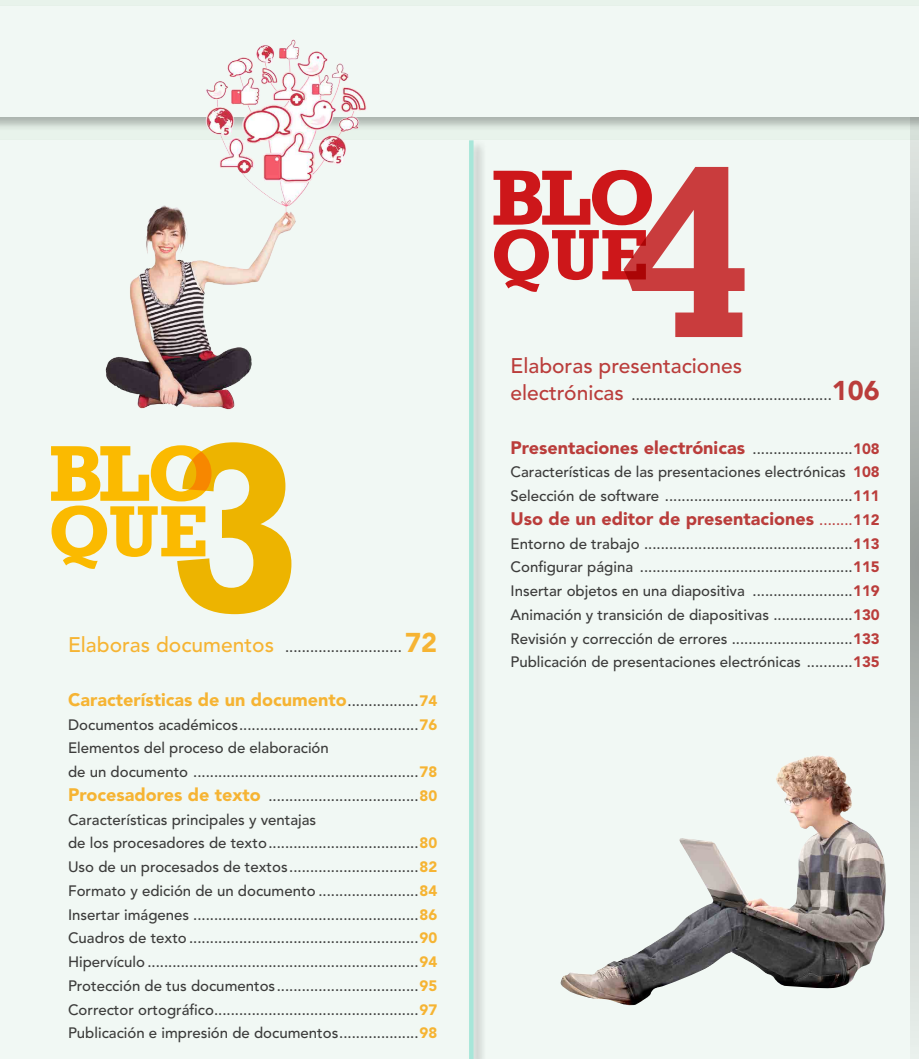
<style>
.page{position:relative;width:919px;height:1059px;background:#fff}
.page>*{position:absolute;margin:0;border:0;box-sizing:border-box;transform-origin:0 0}
.t1{font:500 21px "Avenir LT Std";color:#ba3d3b}
.t2{font:900 18px "Avenir LT Std";color:#ba3d3b}
.t3{font:900 18px "Avenir LT Std";color:#f6b433}
.t4{font:500 15px/23.7px "Avenir LT Std";color:#3c3c3b}
.s1{font-size:21px;color:#f6b433}
.s2{font-weight:900;font-size:27px;color:#f6b433}
.s3{font-weight:500;font-size:15px;color:#3c3c3b}
.s4{font-size:15px}
.s5{font-weight:900;color:#f6b433}
.s6{font-weight:900;font-size:18px;color:#f6b433}
.s7{font-size:21px;color:#ba3d3b}
.s8{font-weight:900;font-size:27px;color:#ba3d3b}
.s9{font-weight:900;color:#ba3d3b}
.s10{font-weight:500;font-size:15px}
</style>
<div class="page">
<div style="left:0;top:140px;width:918px;height:919px;background:#f1f8f4"></div>
<svg style="left:51px;top:442px;width:240px;height:172px"></svg>
<svg style="left:493px;top:167px;width:251px;height:170px"></svg>
<svg style="left:910px;top:0;width:8px;height:1038px;background:#bdc2bf"></svg>
<img style="left:560px;top:755px;width:325px;height:251px">
<div style="left:466px;top:138px;width:21px;height:921px;background:#000;opacity:.27"></div>
<hr style="left:469px;top:140px;width:4px;height:919px;background:#a7e6d9">
<div style="left:0;top:4px;width:918px;height:127px;background:#000;opacity:.27"></div>
<div style="left:0;top:6px;width:918px;height:111px;background:#f1f8f4"></div>
<img style="left:94px;top:39px;width:292px;height:371px">
<p class="t4" style="left:68px;top:635px;width:371px"><span class="s1">Elaboras documentos</span> ............................ <span class="s2">72</span></p>
<p class="t3" style="left:68px;top:689px;width:370px">Características de un documento<span class="s3">.................</span><span class="s4">74</span></p>
<p class="t4" style="left:68px;top:713px;width:371px">Documentos académicos...........................................<span class="s5">76<br></span>Elementos del proceso de elaboración<br>de un documento ......................................................<span class="s5">78<br></span><span class="s6">Procesadores de texto</span> ....................................<span class="s5">80<br></span>Características principales y ventajas<br>de los procesadores de texto....................................<span class="s5">80<br></span>Uso de un procesados de textos...............................<span class="s5">82<br></span>Formato y edición de un documento ........................<span class="s5">84<br></span>Insertar imágenes ......................................................<span class="s5">86<br></span>Cuadros de texto .......................................................<span class="s5">90<br></span>Hipervículo .................................................................<span class="s5">94<br></span>Protección de tus documentos..................................<span class="s5">95<br></span>Corrector ortográfico.................................................<span class="s5">97<br></span>Publicación e impresión de documentos...................<span class="s5">98</span></p>
<h1 class="t1" style="left:510px;top:354px;width:233px">Elaboras presentaciones</h1>
<p class="t4" style="left:510px;top:383px;width:371px"><span class="s7">electrónicas</span> ................................................<span class="s8">106</span></p>
<p class="t2" style="left:510px;top:436px;width:370px">Presentaciones electrónicas <span class="s3">........................</span><span class="s4">108</span></p>
<p class="t4" style="left:510px;top:460px;width:370px">Características de las presentaciones electrónicas <span class="s9">108<br></span>Selección de software .............................................<span class="s9">111</span></p>
<p class="t2" style="left:510px;top:507px;width:370px">Uso de un editor de presentaciones <span class="s10">........</span><span class="s4">112</span></p>
<p class="t4" style="left:510px;top:532px;width:370px;text-align:justify">Entorno de trabajo ..................................................<span class="s9">113<br></span>Configurar página ...................................................<span class="s9">115<br></span>Insertar objetos en una diapositiva ........................<span class="s9">119<br></span>Animación y transición de diapositivas ...................<span class="s9">130<br></span>Revisión y corrección de errores .............................<span class="s9">133<br></span>Publicación de presentaciones electrónicas ...........<span class="s9">135</span></p>
</div>
